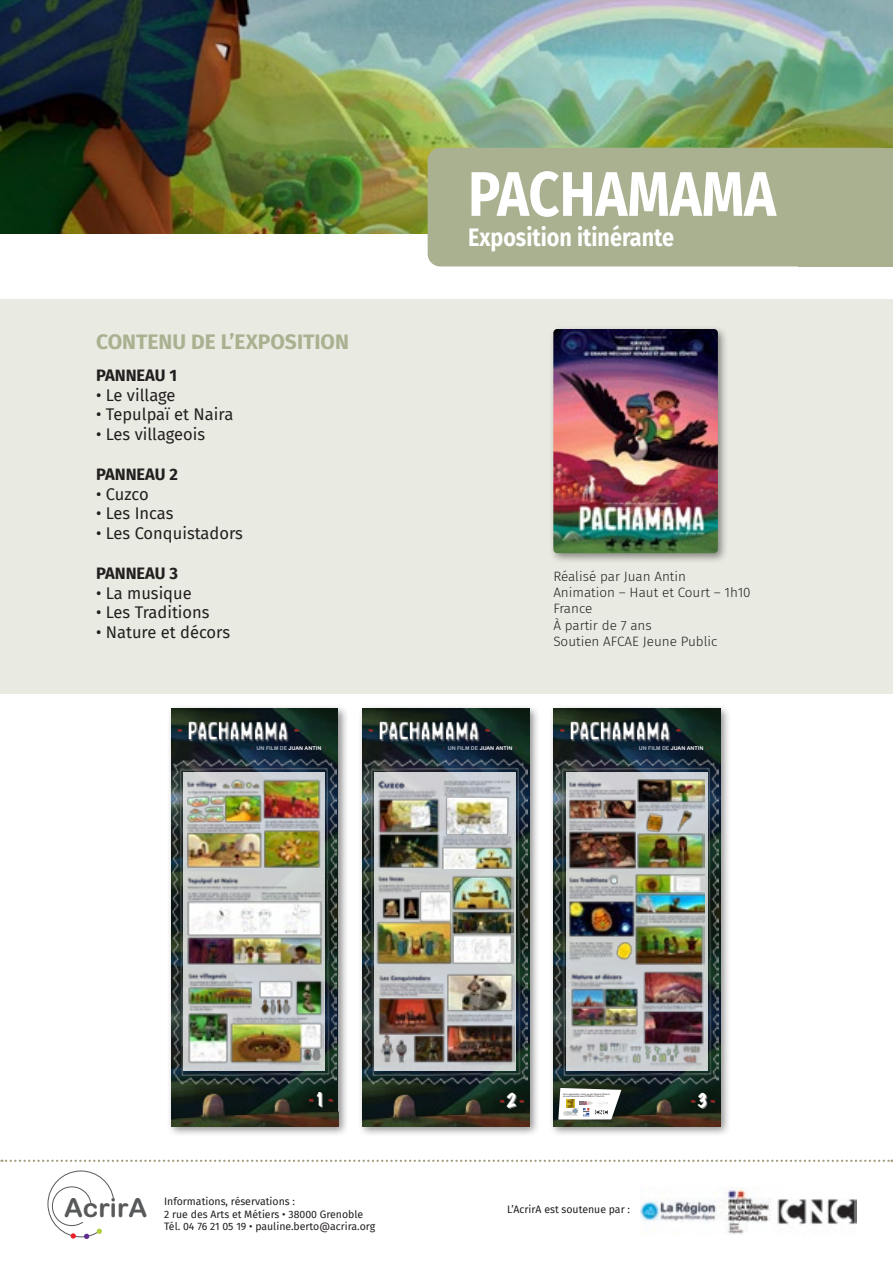
<style>
.page{position:relative;width:893px;height:1263px;background:#fff}
.page>*{position:absolute;margin:0;border:0;box-sizing:border-box;transform-origin:0 0}
.t1{font:700 63px "Fira Sans";color:#fff;scale:.86 1}
.t2{font:26.25px "Arial Rounded MT Bold";color:#57585a}
.t3{font:700 25.2px "Fira Sans";color:#fff;scale:.86 1}
.t4{font:700 21px "Fira Sans";color:#a9b191}
.t5{font:16.5px "Fira Sans";color:#231f20}
.t6{font:700 16.5px "Fira Sans";color:#231f20}
.t7{font:300 13.5px "Fira Sans";color:#231f20}
.t8{font:expanded 10.65px "Marker Felt";color:#952125}
.t9{font:10.5px/12.6px "Fira Sans";color:#231f20}
.t10{font:5.25px "Arial Rounded MT Bold";color:#fff}
.t11{font:2.4px/2.8px "Arial Rounded MT Bold";color:rgb(39 37 38/.79)}
.s1{font-family:"Marker Felt";font-stretch:expanded;color:rgb(149 33 37/.69)}
.s2{color:rgb(255 255 255/.69)}
.s3{font-size:16.95px;color:rgb(255 255 255/.5)}
</style>
<div class="page">
<img style="left:641px;top:1188px;width:216px;height:46px">
<svg style="left:48px;top:1171px;width:66px;height:68px"></svg>
<svg style="left:2px;top:1160px;width:891px;height:2px"></svg>
<img style="left:0;top:0;width:893px;height:234px">
<div style="left:428px;top:148px;width:465px;height:118px;background:#a9b191;border-radius:13px"></div>
<div style="left:798px;top:148px;width:95px;height:118px;background:#a9b191"></div>
<div style="left:0;top:299px;width:893px;height:394px;background:#e9ebe2"></div>
<div style="left:166px;top:704px;width:182px;height:432px;background:#231f20;opacity:.5"></div>
<img style="left:171px;top:709px;width:165px;height:381px">
<img style="left:185px;top:717px;width:106px;height:28px">
<img style="left:184px;top:716px;width:106px;height:28px">
<div style="left:184px;top:773px;width:141px;height:298px;background:#cbcfd1"></div>
<img style="left:184px;top:778px;width:139px;height:90px">
<img style="left:186px;top:877px;width:137px;height:88px">
<img style="left:185px;top:972px;width:139px;height:92px">
<img style="left:171px;top:1093px;width:167px;height:33px">
<div style="left:358px;top:704px;width:181px;height:432px;background:#231f20;opacity:.5"></div>
<img style="left:362px;top:709px;width:166px;height:381px">
<img style="left:376px;top:717px;width:106px;height:28px">
<img style="left:375px;top:716px;width:106px;height:28px">
<div style="left:375px;top:773px;width:141px;height:298px;background:#cbcfd1"></div>
<img style="left:375px;top:778px;width:139px;height:91px">
<img style="left:376px;top:875px;width:138px;height:90px">
<img style="left:376px;top:973px;width:139px;height:91px">
<img style="left:362px;top:1093px;width:167px;height:33px">
<div style="left:549px;top:704px;width:182px;height:432px;background:#231f20;opacity:.5"></div>
<img style="left:553px;top:709px;width:166px;height:381px">
<img style="left:568px;top:717px;width:105px;height:28px">
<img style="left:567px;top:716px;width:105px;height:28px">
<div style="left:566px;top:773px;width:141px;height:298px;background:#cbcfd1"></div>
<img style="left:566px;top:778px;width:139px;height:91px">
<img style="left:568px;top:874px;width:137px;height:91px">
<img style="left:567px;top:971px;width:139px;height:94px">
<img style="left:553px;top:1093px;width:167px;height:33px">
<svg style="left:558px;top:1088px;width:63px;height:31px"></svg>
<img style="left:579px;top:1101px;width:14px;height:4px">
<div style="left:549px;top:324px;width:179px;height:239px;background:#231f20;opacity:.5"></div>
<img style="left:553px;top:329px;width:165px;height:224px">
<p class="t4" style="left:96px;top:324px;width:254px">CONTENU DE L’EXPOSITION</p>
<p class="t6" style="left:96px;top:361px;width:83px">PANNEAU 1</p>
<p class="t5" style="left:96px;top:382px;width:81px">• Le village</p>
<p class="t5" style="left:96px;top:402px;width:139px">• Tepulpaï et Naira</p>
<p class="t5" style="left:96px;top:422px;width:111px">• Les villageois</p>
<p class="t6" style="left:96px;top:460px;width:83px">PANNEAU 2</p>
<p class="t5" style="left:96px;top:481px;width:54px">• Cuzco</p>
<p class="t5" style="left:96px;top:501px;width:79px">• Les Incas</p>
<p class="t5" style="left:96px;top:521px;width:148px">• Les Conquistadors</p>
<p class="t6" style="left:96px;top:559px;width:84px">PANNEAU 3</p>
<p class="t5" style="left:96px;top:580px;width:97px">• La musique</p>
<p class="t5" style="left:96px;top:600px;width:115px">• Les Traditions</p>
<p class="t5" style="left:96px;top:620px;width:135px">• Nature et décors</p>
<p class="t1" style="left:468px;top:141px;width:360px">PACHAMAMA</p>
<p class="t3" style="left:468px;top:216px;width:241px">Exposition itinérante</p>
<p class="t7" style="left:553px;top:567px;width:134px">Réalisé par Juan Antin</p>
<p class="t7" style="left:553px;top:583px;width:199px">Animation – Haut et Court – 1h10</p>
<p class="t7" style="left:553px;top:599px;width:41px">France</p>
<p class="t7" style="left:553px;top:615px;width:100px">À partir de 7 ans</p>
<p class="t7" style="left:553px;top:631px;width:166px">Soutien AFCAE Jeune Public</p>
<p class="t8" style="left:177px;top:722px;width:7px">-</p>
<p class="t8" style="left:294px;top:722px;width:7px">-</p>
<p class="t10" style="left:251px;top:745px;width:77px"><span class="s1">-</span> <span class="s2">UN FILM DE</span> JUAN ANTIN <span class="s1">-</span></p>
<p class="t8" style="left:368px;top:722px;width:7px">-</p>
<p class="t8" style="left:485px;top:722px;width:7px">-</p>
<p class="t10" style="left:442px;top:745px;width:77px"><span class="s1">-</span> <span class="s2">UN FILM DE</span> JUAN ANTIN <span class="s1">-</span></p>
<p class="t8" style="left:559px;top:722px;width:7px">-</p>
<p class="t8" style="left:676px;top:722px;width:7px">-</p>
<p class="t10" style="left:634px;top:745px;width:77px"><span class="s1">-</span> <span class="s2">UN FILM DE</span> JUAN ANTIN <span class="s1">-</span></p>
<p class="t8" style="left:308px;top:1092px;width:26px">-<span class="s3">1</span>-</p>
<p class="t8" style="left:499px;top:1092px;width:26px">-<span class="s3">2</span>-</p>
<p class="t11" style="left:563px;top:1092px;width:49px">Une exposition conçue par Haut et Court, en partenariat avec CINA et l’AcrirA.</p>
<p class="t8" style="left:691px;top:1092px;width:26px">-<span class="s3">3</span>-</p>
<h2 class="t2" style="left:64px;top:1192px;width:85px">AcrirA</h2>
<p class="t9" style="left:164px;top:1195px;width:213px">Informations, réservations :<br>2 rue des Arts et Métiers • 38000 Grenoble<br>Tél. 04 76 21 05 19 • pauline.berto@acrira.org</p>
<p class="t9" style="left:507px;top:1202px;width:124px">L’AcrirA est soutenue par :</p>
</div>
